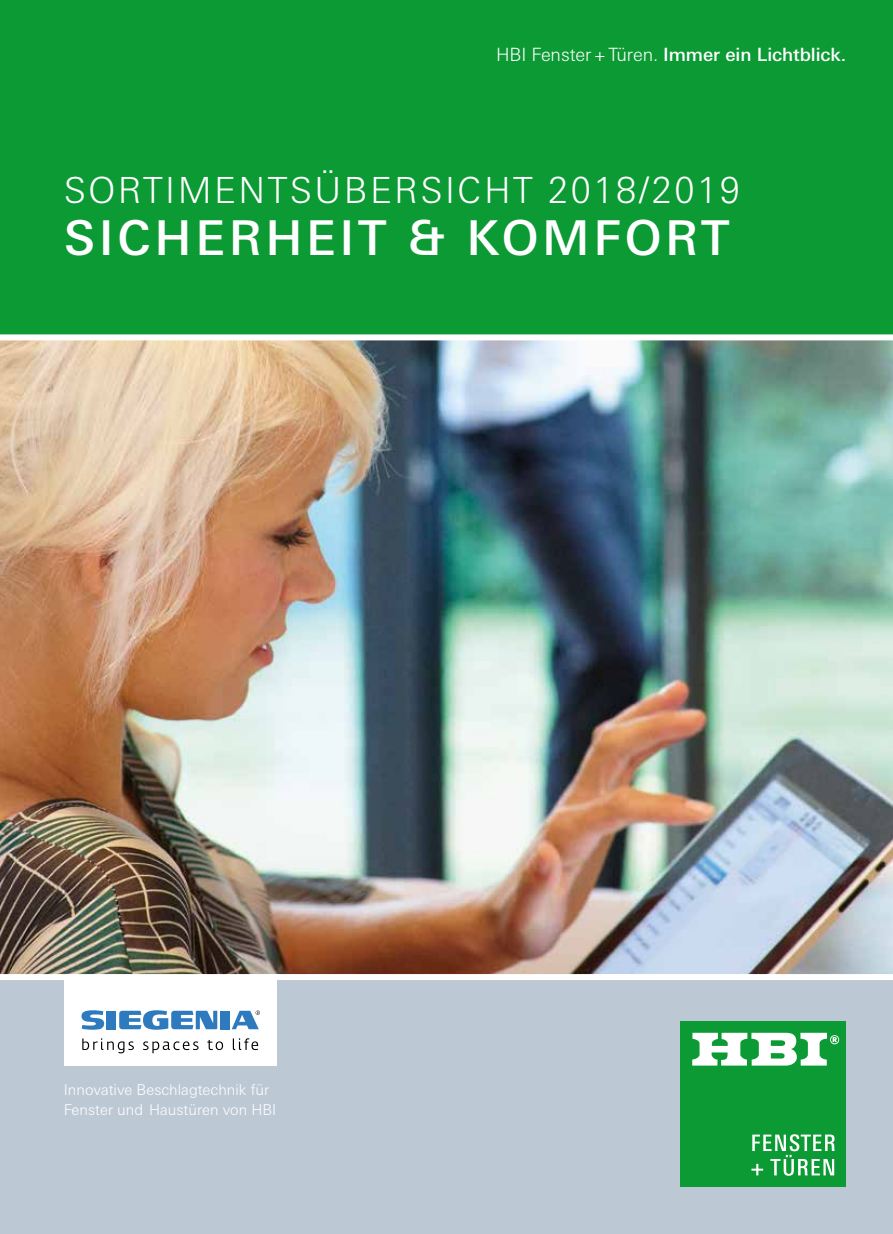
<style>
.page{position:relative;width:893px;height:1234px;background:#fff}
.page>*{position:absolute;margin:0;border:0;box-sizing:border-box;transform-origin:0 0}
.t1{font:500 48px "Linotype Univers Basic";letter-spacing:.075em;color:#fff}
.t2{font:300 36px "Linotype Univers Basic";letter-spacing:.07em;color:#fff}
.t3{font:500 18.3px "Linotype Univers Basic";letter-spacing:-.005em;color:#fff}
.t4{font:300 14.85px/19.4px "Linotype Univers Basic";color:#fff}
.s1{font-weight:300}
</style>
<div class="page">
<img style="left:0;top:340px;width:893px;height:633px">
<div style="left:0;top:0;width:893px;height:338px;background:#0b9a33"></div>
<div style="left:0;top:976px;width:893px;height:257px;background:#bdc8d5"></div>
<div style="left:0;top:334px;width:893px;height:6px;background:#fff"></div>
<div style="left:0;top:973px;width:893px;height:6px;background:#fff"></div>
<div style="left:680px;top:1020px;width:166px;height:166px;background:#0b9a33"></div>
<svg style="left:751px;top:1134px;width:84px;height:41px"></svg>
<svg style="left:692px;top:1032px;width:147px;height:33px"></svg>
<div style="left:64px;top:976px;width:212px;height:89px;background:#fff"></div>
<svg style="left:82px;top:1038px;width:52px;height:15px"></svg>
<svg style="left:143px;top:1041px;width:56px;height:11px"></svg>
<svg style="left:207px;top:1039px;width:16px;height:10px"></svg>
<svg style="left:233px;top:1038px;width:25px;height:11px"></svg>
<div style="left:106px;top:1010px;width:10px;height:18px;background:#2e7abf"></div>
<svg style="left:81px;top:1010px;width:23px;height:19px"></svg>
<div style="left:220px;top:1010px;width:10px;height:18px;background:#2e7abf"></div>
<svg style="left:119px;top:1010px;width:98px;height:19px"></svg>
<svg style="left:232px;top:1010px;width:28px;height:18px"></svg>
<p class="t3" style="left:496px;top:44px;width:352px"><span class="s1">HBI Fenster+Türen.</span> Immer ein Lichtblick.</p>
<h2 class="t2" style="left:64px;top:169px;width:678px">SORTIMENTSÜBERSICHT 2018/2019</h2>
<h1 class="t1" style="left:64px;top:210px;width:667px">Sicherheit &amp; Komfort</h1>
<p class="t4" style="left:64px;top:1079px;width:214px">Innovative Beschlagtechnik für<br>Fenster und Haustüren von HBI</p>
</div>
